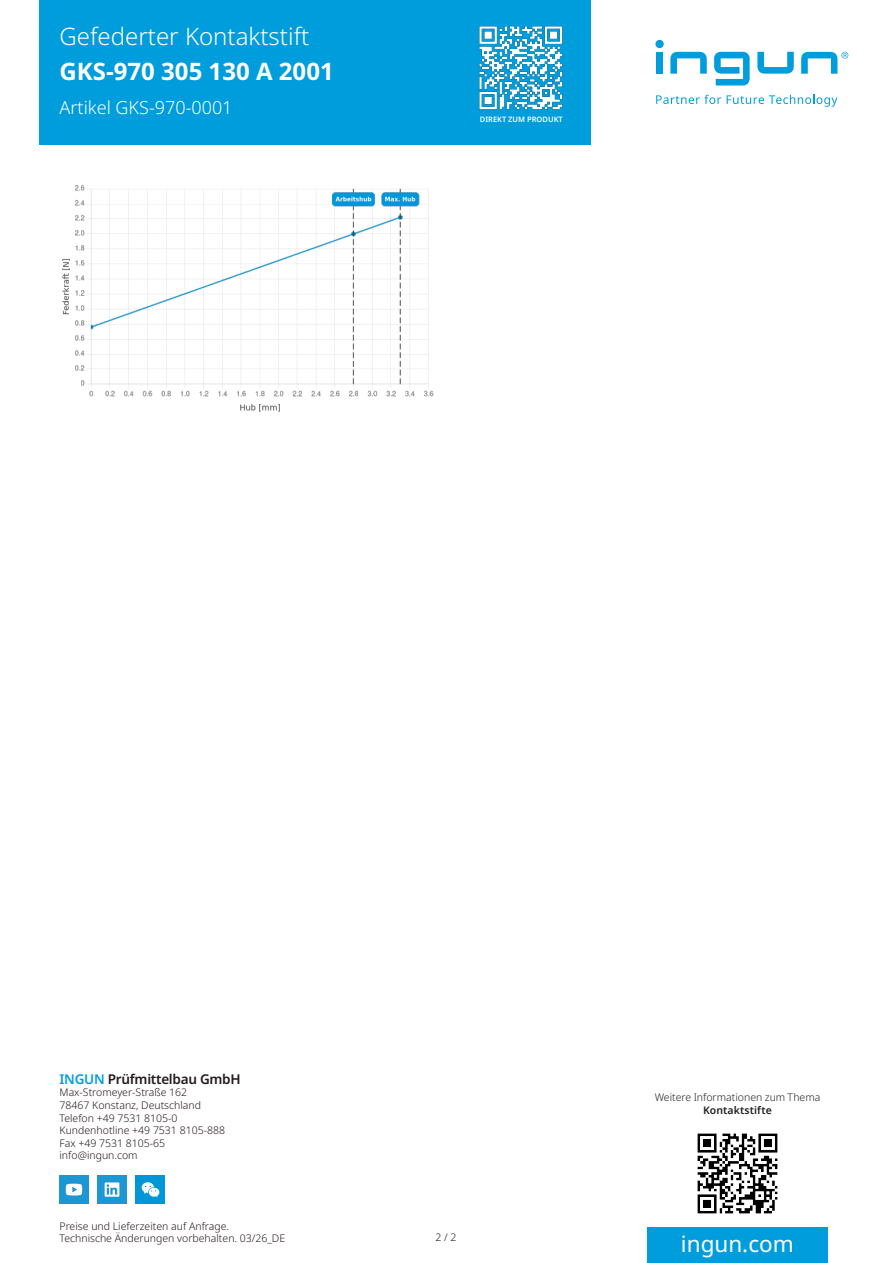
<style>
.page{position:relative;width:893px;height:1263px;background:#fff}
.page>*{position:absolute;margin:0;border:0;box-sizing:border-box;transform-origin:0 0}
.t1{font:300 24px "Noto Sans";color:#fff}
.t2{font:700 24px "Noto Sans";color:#fff}
.t3{font:22.5px "Noto Sans";color:#fff}
.t4{font:300 18px "Noto Sans";color:#fff}
.t5{font:600 13.5px "Noto Sans";letter-spacing:-.02em;color:#23181c}
.t6{font:300 10.5px/12.6px "Noto Sans";color:#23181c}
.t7{font:300 10.5px "Noto Sans";color:#231f20}
.t8{font:600 10.5px "Noto Sans";color:#231f20}
.t9{font:600 7.5px "Noto Sans";color:#fff}
.s1{color:#009ddc}
</style>
<div class="page">
<div style="left:40px;top:0;width:551px;height:145px;background:#009ddc"></div>
<div style="left:647px;top:1228px;width:181px;height:35px;background:#009ddc"></div>
<img style="left:480px;top:27px;width:83px;height:83px">
<img style="left:62px;top:184px;width:372px;height:228px">
<div style="left:656px;top:52px;width:7px;height:22px;background:#009ddc"></div>
<svg style="left:670px;top:52px;width:37px;height:22px"></svg>
<svg style="left:714px;top:52px;width:36px;height:34px"></svg>
<svg style="left:757px;top:52px;width:37px;height:22px"></svg>
<div style="left:655px;top:40px;width:9px;height:8px;background:#009ddc;border-radius:50%"></div>
<svg style="left:801px;top:52px;width:47px;height:22px"></svg>
<svg style="left:656px;top:95px;width:65px;height:9px"></svg>
<svg style="left:727px;top:95px;width:110px;height:12px"></svg>
<img style="left:697px;top:1133px;width:81px;height:81px">
<img style="left:60px;top:1175px;width:28px;height:29px">
<img style="left:98px;top:1175px;width:28px;height:29px">
<img style="left:135px;top:1175px;width:29px;height:29px">
<h1 class="t1" style="left:60px;top:23px;width:251px">Gefederter Kontaktstift</h1>
<h1 class="t2" style="left:60px;top:57px;width:276px">GKS-970 305 130 A 2001</h1>
<h3 class="t4" style="left:60px;top:97px;width:175px">Artikel GKS-970-0001</h3>
<p class="t9" style="left:480px;top:115px;width:84px">DIREKT ZUM PRODUKT</p>
<p class="t5" style="left:60px;top:1071px;width:183px"><span class="s1">INGUN</span> Prüfmittelbau GmbH</p>
<p class="t6" style="left:60px;top:1086px;width:167px">Max-Stromeyer-Straße 162<br>78467 Konstanz, Deutschland<br>Telefon +49 7531 8105-0<br>Kundenhotline +49 7531 8105-888<br>Fax +49 7531 8105-65 info@ingun.com</p>
<p class="t7" style="left:655px;top:1091px;width:167px">Weitere Informationen zum Thema</p>
<p class="t8" style="left:703px;top:1104px;width:70px">Kontaktstifte</p>
<p class="t6" style="left:60px;top:1220px;width:227px">Preise und Lieferzeiten auf Anfrage.<br>Technische Änderungen vorbehalten. 03/26_DE</p>
<p class="t6" style="left:435px;top:1231px;width:23px">2 / 2</p>
<h2 class="t3" style="left:681px;top:1231px;width:114px">ingun.com</h2>
</div>
